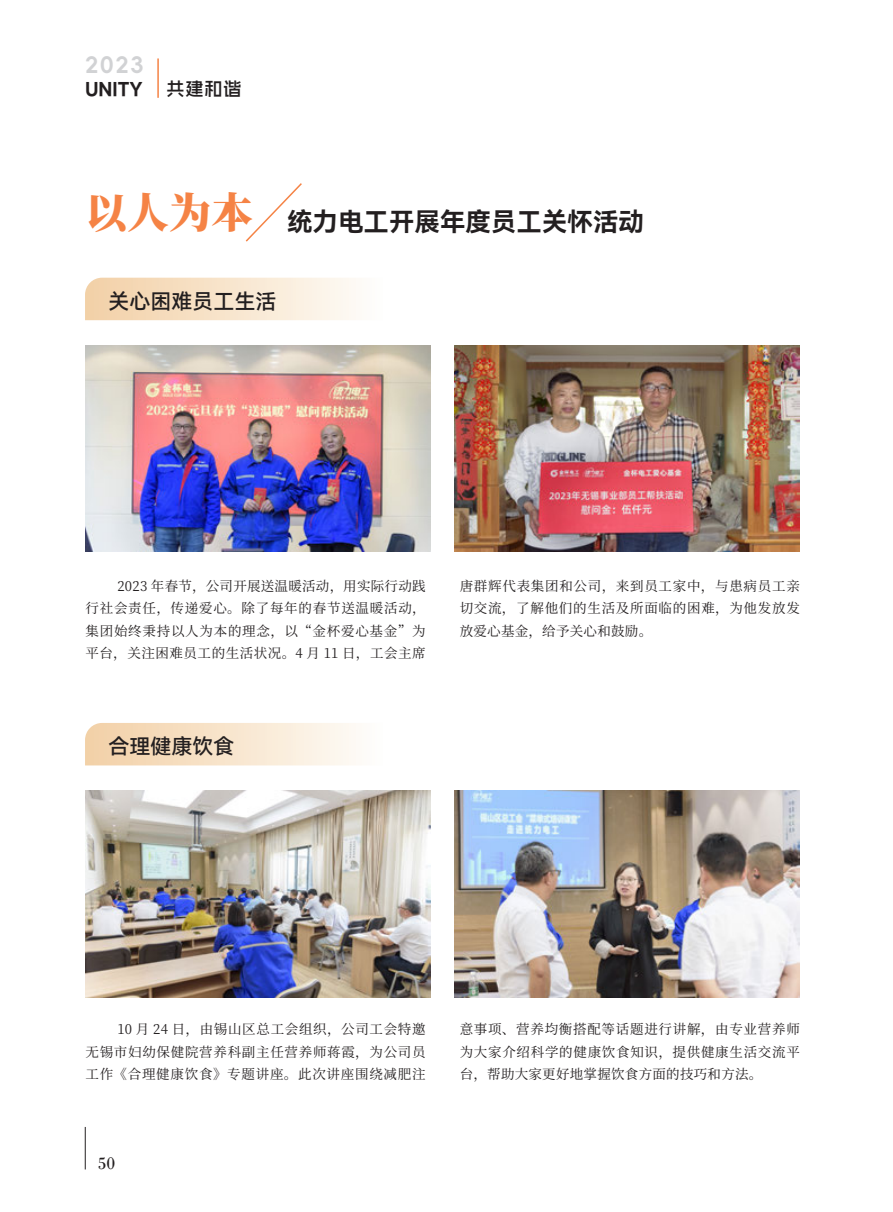
<style>
.page{position:relative;width:893px;height:1212px;background:#fff}
.page>*{position:absolute;margin:0;border:0;box-sizing:border-box;transform-origin:0 0}
.t1{font:800 42px "Source Han Serif SC";color:#f58345}
.t2{font:25.5px "Harmony OS Sans SC Bold";color:#231f20}
.t3{font:100 22.5px "Alimama Fang Yuan Ti VF";color:#d1d2d4}
.t4{font:21px "Harmony OS Sans SC Medium";color:#231f20}
.t5{font:600 18px "Mi Sans";color:#231f20}
.t6{font:100 18px "Alimama Fang Yuan Ti VF";color:#231f20}
.t7{font:18px "Bodoni";color:#231f20}
.思源宋体{font:13.5px/22.5px "Source Han Serif SC";letter-spacing:.055em;color:#231f20;text-align:justify}
</style>
<div class="page">
<hr style="left:85px;top:1127px;width:1px;height:42px;background:#231f20">
<hr style="left:157px;top:58px;width:2px;height:40px;background:#f58345">
<svg style="left:245px;top:183px;width:57px;height:59px"></svg>
<svg style="left:85px;top:278px;width:271px;height:42px;background:#f7e4cc"></svg>
<svg style="left:85px;top:723px;width:271px;height:42px;background:#f7e4cc"></svg>
<img style="left:85px;top:346px;width:345px;height:206px">
<img style="left:85px;top:791px;width:345px;height:206px">
<img style="left:455px;top:346px;width:344px;height:206px">
<img style="left:455px;top:791px;width:344px;height:206px">
<h3 class="t3" style="left:85px;top:53px;width:60px">2023</h3>
<h3 class="t5" style="left:85px;top:77px;width:59px">UNITY</h3>
<h3 class="t6" style="left:167px;top:79px;width:76px">共建和谐</h3>
<p class="t1" style="left:85px;top:189px;width:169px">以人为本</p>
<p class="t2" style="left:287px;top:204px;width:358px">统力电工开展年度员工关怀活动</p>
<p class="t4" style="left:108px;top:286px;width:169px">关心困难员工生活</p>
<p class="思源宋体" style="left:85px;top:575px;width:342px;text-indent:32px">2023 年春节，公司开展送温暖活动，用实际行动践行社会责任，传递爱心。除了每年的春节送温暖活动，集团始终秉持以人为本的理念，以“金杯爱心基金”为平台，关注困难员工的生活状况。4 月 11 日，工会主席</p>
<p class="思源宋体" style="left:460px;top:575px;width:342px">唐群辉代表集团和公司，来到员工家中，与患病员工亲切交流，了解他们的生活及所面临的困难，为他发放发放爱心基金，给予关心和鼓励。</p>
<p class="t4" style="left:108px;top:732px;width:127px">合理健康饮食</p>
<p class="思源宋体" style="left:85px;top:1018px;width:342px;text-indent:32px">10 月 24 日，由锡山区总工会组织，公司工会特邀无锡市妇幼保健院营养科副主任营养师蒋霞，为公司员工作《合理健康饮食》专题讲座。此次讲座围绕减肥注</p>
<p class="思源宋体" style="left:460px;top:1018px;width:342px">意事项、营养均衡搭配等话题进行讲解，由专业营养师为大家介绍科学的健康饮食知识，提供健康生活交流平台，帮助大家更好地掌握饮食方面的技巧和方法。</p>
<h3 class="t7" style="left:98px;top:1153px;width:19px">50</h3>
</div>
